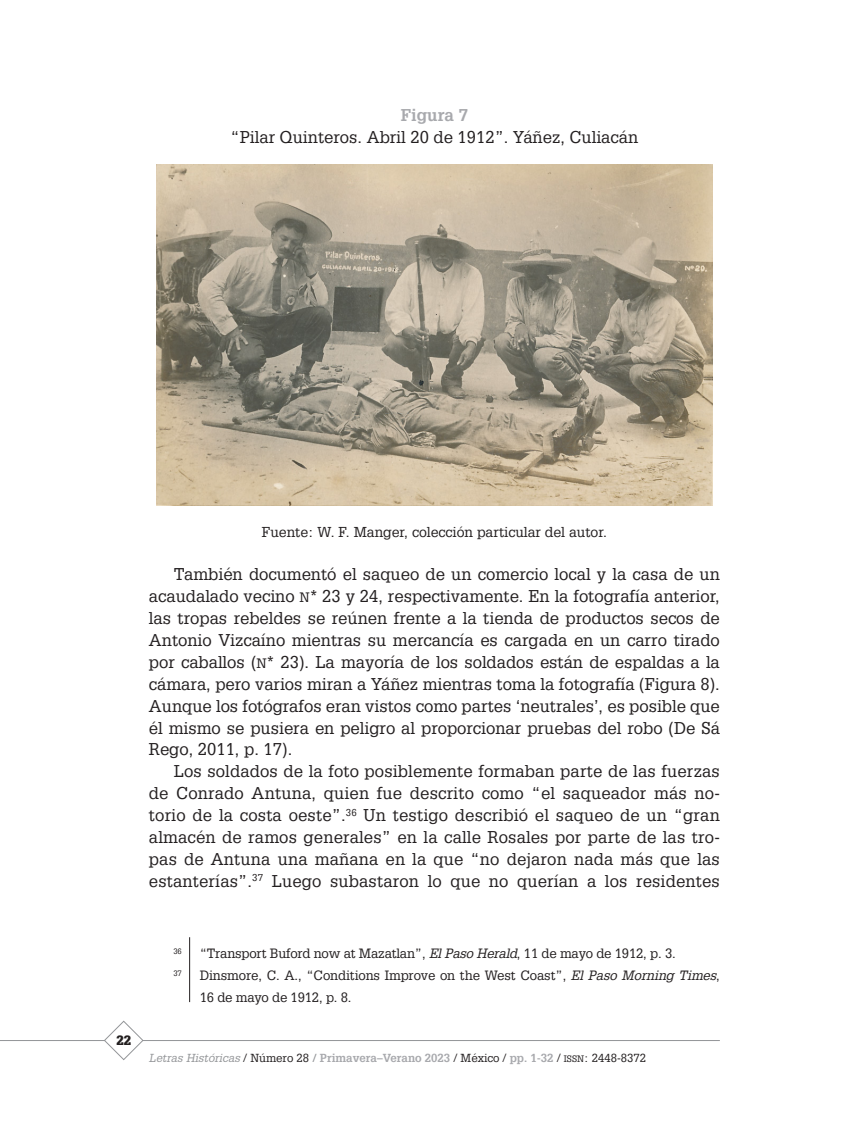
<style>
.page{position:relative;width:844px;height:1141px;background:#fff}
.page>*{position:absolute;margin:0;border:0;box-sizing:border-box;transform-origin:0 0}
._04_Texto_corriente{font:16.62px/21.9px "Glypha LT Pro";color:#231f20;text-align:justify}
._06_Intertítulo_1{font:700 16.62px "Glypha LT Pro";color:#a8a9ad}
._04_Texto_corriente-2{font:14px "Glypha LT Pro";color:#231f20}
._08_Notas_al_pie{font:13.12px/21.9px "Glypha LT Pro";letter-spacing:-.015em;color:#231f20}
.t1{font:900 13.12px "Glypha LT Pro";color:#231f20}
.t2{font:11.38px "Glypha LT Pro";color:#231f20}
._08_Notas_al_pie-2{font:7.7px "Glypha LT Pro";color:#231f20}
.s1{font-family:"Glypha LT Pro Roman SC800";font-size:13.3px}
.s2{font-style:italic}
.s3{font-family:"Glyph";font-style:italic;color:#939598}
.s4{font-weight:700;color:#939598}
.s5{font-weight:700;color:#a8a9ad}
.s6{font-family:"Glypha LT Pro Roman SC800";font-size:9.1px}
</style>
<div class="page">
<hr style="left:0;top:1040px;width:719px;height:1px;background:#939598">
<svg style="left:104px;top:1020px;width:39px;height:41px"></svg>
<img style="left:156px;top:165px;width:556px;height:340px">
<hr style="left:189px;top:937px;width:1px;height:65px;background:#231f20">
<p class="_06_Intertítulo_1" style="left:400px;top:105px;width:69px">Figura 7</p>
<p class="_04_Texto_corriente" style="left:230px;top:126px;width:409px">“Pilar Quinteros. Abril 20 de 1912”. Yáñez, Culiacán</p>
<p class="_04_Texto_corriente-2" style="left:262px;top:523px;width:346px">Fuente: W. F. Manger, colección particular del autor.</p>
<p class="_04_Texto_corriente" style="left:149px;top:563px;width:572px;text-indent:25px">También documentó el saqueo de un comercio local y la casa de un acaudalado vecino <span class="s1">N</span>* 23 y 24, respectivamente. En la fotografía anterior, las tropas rebeldes se reúnen frente a la tienda de productos secos de Antonio Vizcaíno mientras su mercancía es cargada en un carro tirado por caballos (<span class="s1">N</span>* 23). La mayoría de los soldados están de espaldas a la cámara, pero varios miran a Yáñez mientras toma la fotografía (Figura 8).<br>Aunque los fotógrafos eran vistos como partes ‘neutrales’, es posible que él mismo se pusiera en peligro al proporcionar pruebas del robo (De Sá Rego, 2011, p. 17).</p>
<p class="_04_Texto_corriente" style="left:149px;top:760px;width:572px;text-indent:25px">Los soldados de la foto posiblemente formaban parte de las fuerzas de Conrado Antuna, quien fue descrito como “el saqueador más no&shy;torio de la costa oeste”.<sup>36</sup> Un testigo describió el saqueo de un “gran almacén de ramos generales” en la calle Rosales por parte de las tro&shy;pas de Antuna una mañana en la que “no dejaron nada más que las estanterías”.<sup>37</sup> Luego subastaron lo que no querían a los residentes</p>
<p class="t1" style="left:116px;top:1032px;width:16px">22</p>
<p class="_08_Notas_al_pie-2" style="left:173px;top:947px;width:10px">36</p>
<p class="_08_Notas_al_pie" style="left:200px;top:942px;width:477px">“Transport Buford now at Mazatlan”, <span class="s2">El Paso Herald</span>, 11 de mayo de 1912, p. 3.</p>
<p class="_08_Notas_al_pie-2" style="left:173px;top:968px;width:10px">37</p>
<p class="_08_Notas_al_pie" style="left:200px;top:964px;width:521px">Dinsmore, C. A., “Conditions Improve on the West Coast”, <span class="s2">El Paso Morning Times</span>,<br>16 de mayo de 1912, p. 8.</p>
<p class="t2" style="left:149px;top:1051px;width:498px"><span class="s3">Letras Históricas</span> / Número 28 <span class="s4">/</span> <span class="s5">Primavera–Verano 2023</span> / México / <span class="s5">pp. 1-32</span> / <span class="s6">ISSN</span>: 2448-8372</p>
</div>
